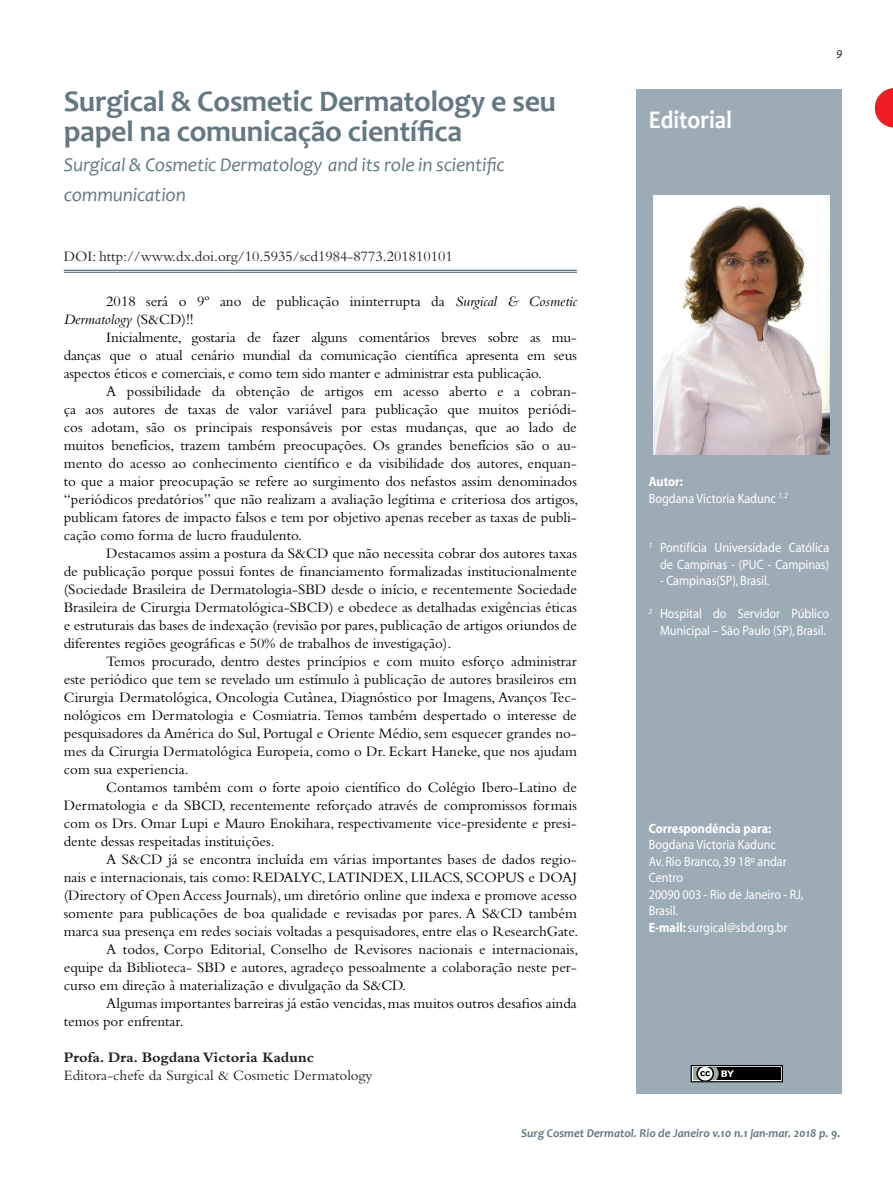
<style>
.page{position:relative;width:893px;height:1191px;background:#fff}
.page>*{position:absolute;margin:0;border:0;box-sizing:border-box;transform-origin:0 0}
.t1{font:700 30px/30px "Candara";letter-spacing:-.01em;color:#647882}
.t2{font:700 25.5px "Candara";color:#fff;scale:.9 1}
.t3{font:italic 19.5px/30px "Candara";letter-spacing:-.01em;color:#647882}
.Surgical-PT_-_2016{font:15px/18px "Bembo";color:#000;text-align:justify}
.ABD-ING{font:15px "Bembo";color:#231f20}
.ABD-ING-2{font:700 15px "Bembo";color:#231f20}
.t4{font:13.5px/16.5px "Myriad";color:#fff;text-align:right;scale:.9 1}
.t5{font:700 13.5px "Myriad";color:#fff;scale:.9 1}
.t6{font:italic 700 12px "Candara";color:#647882}
.t7{font:italic 12px "Myriad";color:#231f20}
.s1{font-style:italic}
.s2{font-weight:700}
</style>
<div class="page">
<div style="left:636px;top:89px;width:206px;height:1004px;background:#9cacb6"></div>
<svg style="left:875px;top:88px;width:18px;height:39px"></svg>
<img style="left:654px;top:196px;width:176px;height:258px">
<svg style="left:691px;top:1065px;width:92px;height:17px;background:#464747"></svg>
<hr style="left:64px;top:270px;width:513px;height:1px;background:#647882">
<hr style="left:64px;top:272px;width:513px;height:1px;background:#647882">
<p class="t1" style="left:64px;top:86px;width:494px">Surgical &amp; Cosmetic Dermatology e seu papel na comunicação científica</p>
<p class="t3" style="left:64px;top:150px;width:442px">Surgical &amp; Cosmetic Dermatology and its role in scientific communication</p>
<p class="ABD-ING" style="left:64px;top:248px;width:391px">DOI: http://www.dx.doi.org/10.5935/scd1984-8773.201810101</p>
<p class="Surgical-PT_-_2016" style="left:64px;top:292px;width:515px;text-indent:43px">2018 será o 9º ano de publicação ininterrupta da <span class="s1">Surgical &amp; Cosmetic<br>Dermatology</span> (S&amp;CD)!!</p>
<p class="Surgical-PT_-_2016" style="left:64px;top:328px;width:515px;text-indent:43px">Inicialmente, gostaria de fazer alguns comentários breves sobre as mu&shy;danças que o atual cenário mundial da comunicação científica apresenta em seus aspectos éticos e comerciais, e como tem sido manter e administrar esta publicação.</p>
<p class="Surgical-PT_-_2016" style="left:64px;top:382px;width:516px;text-indent:43px">A possibilidade da obtenção de artigos em acesso aberto e a cobran&shy;ça aos autores de taxas de valor variável para publicação que muitos periódi&shy;cos adotam, são os principais responsáveis por estas mudanças, que ao lado de muitos benefícios, trazem também preocupações. Os grandes benefícios são o au&shy;mento do acesso ao conhecimento científico e da visibilidade dos autores, enquan&shy;to que a maior preocupação se refere ao surgimento dos nefastos assim denominados “periódicos predatórios” que não realizam a avaliação legítima e criteriosa dos artigos, publicam fatores de impacto falsos e tem por objetivo apenas receber as taxas de publi&shy;cação como forma de lucro fraudulento.</p>
<p class="Surgical-PT_-_2016" style="left:64px;top:544px;width:515px;text-indent:43px">Destacamos assim a postura da S&amp;CD que não necessita cobrar dos autores taxas de publicação porque possui fontes de financiamento formalizadas institucionalmente (Sociedade Brasileira de Dermatologia-SBD desde o início, e recentemente Sociedade Brasileira de Cirurgia Dermatológica-SBCD) e obedece as detalhadas exigências éticas e estruturais das bases de indexação (revisão por pares, publicação de artigos oriundos de diferentes regiões geográficas e 50% de trabalhos de investigação).</p>
<p class="Surgical-PT_-_2016" style="left:64px;top:652px;width:515px;text-indent:43px">Temos procurado, dentro destes princípios e com muito esforço administrar este periódico que tem se revelado um estímulo à publicação de autores brasileiros em Cirurgia Dermatológica, Oncologia Cutânea, Diagnóstico por Imagens, Avanços Tec&shy;nológicos em Dermatologia e Cosmiatria. Temos também despertado o interesse de pesquisadores da América do Sul, Portugal e Oriente Médio, sem esquecer grandes no&shy;mes da Cirurgia Dermatológica Europeia, como o Dr. Eckart Haneke, que nos ajudam com sua experiencia.</p>
<p class="Surgical-PT_-_2016" style="left:64px;top:778px;width:515px;text-indent:43px">Contamos também com o forte apoio científico do Colégio Ibero-Latino de Dermatologia e da SBCD, recentemente reforçado através de compromissos formais com os Drs. Omar Lupi e Mauro Enokihara, respectivamente vice-presidente e presi&shy;dente dessas respeitadas instituições.</p>
<p class="Surgical-PT_-_2016" style="left:64px;top:850px;width:516px;text-indent:43px">A S&amp;CD já se encontra incluída em várias importantes bases de dados regio&shy;nais e internacionais, tais como: REDALYC, LATINDEX, LILACS, SCOPUS e DOAJ (Directory of Open Access Journals), um diretório online que indexa e promove acesso somente para publicações de boa qualidade e revisadas por pares. A S&amp;CD também marca sua presença em redes sociais voltadas a pesquisadores, entre elas o ResearchGate.</p>
<p class="Surgical-PT_-_2016" style="left:64px;top:940px;width:516px;text-indent:43px">A todos, Corpo Editorial, Conselho de Revisores nacionais e internacionais, equipe da Biblioteca- SBD e autores, agradeço pessoalmente a colaboração neste per&shy;curso em direção à materialização e divulgação da S&amp;CD.</p>
<p class="Surgical-PT_-_2016" style="left:64px;top:994px;width:515px;text-indent:43px">Algumas importantes barreiras já estão vencidas, mas muitos outros desafios ainda temos por enfrentar.</p>
<p class="ABD-ING-2" style="left:64px;top:1049px;width:252px">Profa. Dra. Bogdana Victoria Kadunc</p>
<p class="ABD-ING" style="left:64px;top:1067px;width:310px">Editora-chefe da Surgical &amp; Cosmetic Dermatology</p>
<p class="t2" style="left:649px;top:104px;width:94px">Editorial</p>
<p class="t7" style="left:836px;top:48px;width:7px">9</p>
<p class="t5" style="left:649px;top:475px;width:39px">Autor:</p>
<p class="t4" style="left:649px;top:490px;width:156px">Bogdana Victoria Kadunc <sup>1,</sup> <sup>2</sup></p>
<p class="t4" style="left:649px;top:540px;width:202px"><sup>1</sup> Pontifícia Universidade Católica de Campinas - (PUC - Campinas)</p>
<p class="t4" style="left:660px;top:573px;width:123px">- Campinas(SP), Brasil.</p>
<p class="t4" style="left:649px;top:606px;width:202px"><sup>2</sup> Hospital do Servidor Público<br>Municipal – São Paulo (SP), Brasil.</p>
<p class="t5" style="left:649px;top:821px;width:138px">Correspondência para:</p>
<p class="t4" style="left:649px;top:837px;width:143px">Bogdana Victoria Kadunc</p>
<p class="t4" style="left:649px;top:853px;width:155px">Av. Rio Branco, 39 18º andar</p>
<p class="t4" style="left:649px;top:870px;width:40px">Centro</p>
<p class="t4" style="left:649px;top:886px;width:173px;text-align:left">20090 003 - Rio de Janeiro - RJ,<br>Brasil.</p>
<p class="t4" style="left:649px;top:919px;width:155px"><span class="s2">E-mail:</span> surgical@sbd.org.br</p>
<p class="t6" style="left:521px;top:1125px;width:321px">Surg Cosmet Dermatol. Rio de Janeiro v.10 n.1 jan-mar. 2018 p. 9.</p>
</div>
